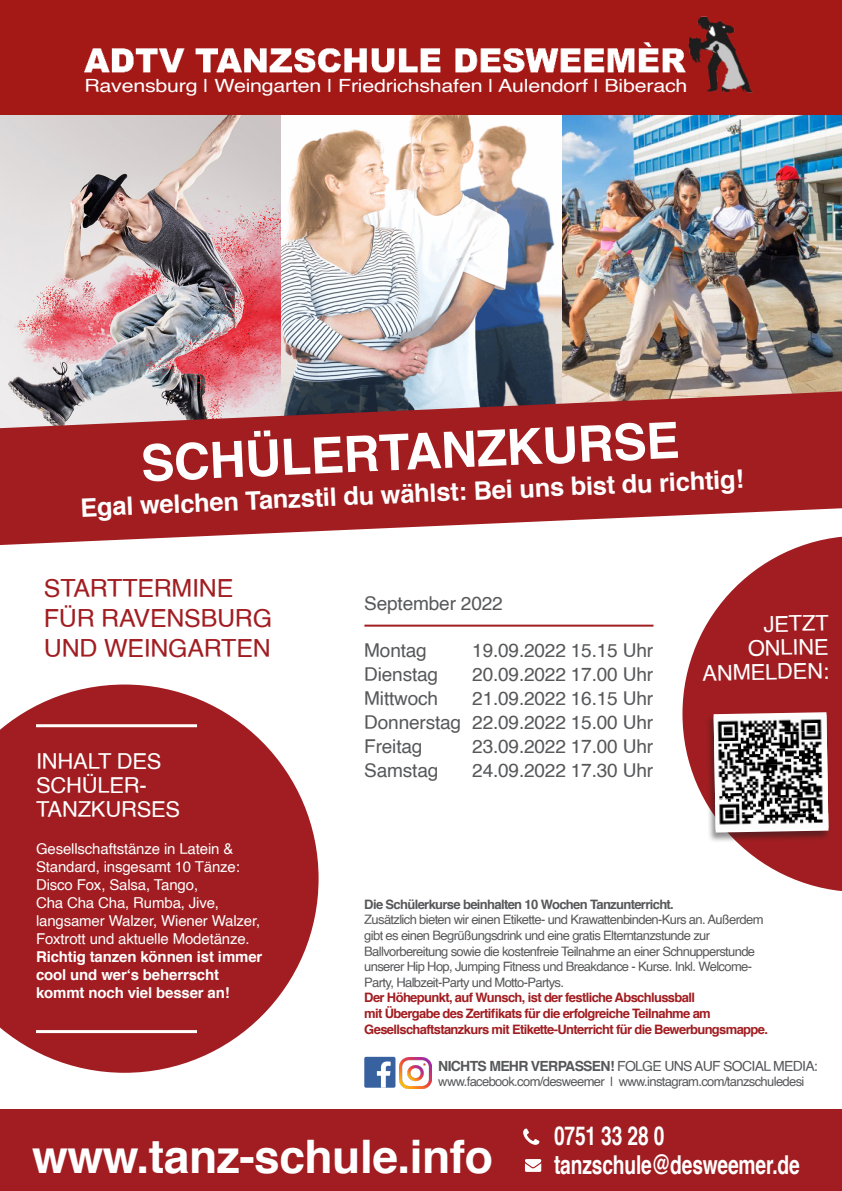
<style>
.page{position:relative;width:842px;height:1191px;background:#fff}
.page>*{position:absolute;margin:0;border:0;box-sizing:border-box;transform-origin:0 0}
.t1{font:700 50px "Helvetica";color:#fff}
.t2{font:700 46.2px "Helvetica";letter-spacing:-.01em;color:#fff}
.t3{font:700 26px "Helvetica";letter-spacing:-.01em;color:#fff;scale:.74 1}
.t4{font:700 25.5px "Helvetica";color:#fff}
.t5{font:25px/30px "Helvetica";letter-spacing:-.01em;color:#a11d21}
.t6{font:22px "Helvetica";letter-spacing:-.01em;color:#fff}
.t7{font:19.1px "Helvetica";letter-spacing:-.01em;color:#57585a}
.t8{font:18.2px "Helvetica";letter-spacing:-.01em;color:#fff;scale:1.18 1}
.t9{font:15px/18px "Helvetica";letter-spacing:-.01em;color:#fff}
.t10{font:700 15px/18px "Helvetica";letter-spacing:-.01em;color:#fff}
.t11{font:14px "Helvetica";letter-spacing:-.05em;color:#57585a}
.t12{font:13px/15.6px "Helvetica";letter-spacing:-.05em;color:#57585a}
.t13{font:700 13px/15.6px "Helvetica";letter-spacing:-.05em;color:#a11d21}
.t14{font:700 13px "Helvetica";letter-spacing:-.05em;color:#57585a}
.s1{font-weight:700}
</style>
<div class="page">
<img style="left:561px;top:114px;width:281px;height:277px">
<img style="left:281px;top:114px;width:280px;height:277px">
<img style="left:0;top:114px;width:281px;height:277px">
<svg style="left:0;top:391px;width:842px;height:154px;fill:#a21d20"></svg>
<hr style="left:364px;top:624px;width:289px;height:2px;background:#a11d21">
<svg style="left:682px;top:536px;width:160px;height:355px;fill:#a11d21"></svg>
<div style="left:705px;top:711px;width:126px;height:131px;background:#231f20;opacity:.5"></div>
<svg style="left:714px;top:712px;width:114px;height:120px"></svg>
<img style="left:714px;top:714px;width:113px;height:17px">
<img style="left:714px;top:731px;width:113px;height:16px">
<img style="left:714px;top:747px;width:113px;height:17px">
<img style="left:714px;top:764px;width:114px;height:18px">
<img style="left:715px;top:780px;width:113px;height:16px">
<img style="left:715px;top:796px;width:113px;height:17px">
<img style="left:715px;top:813px;width:113px;height:17px">
<svg style="left:0;top:684px;width:319px;height:388px;fill:#a11d21"></svg>
<hr style="left:36px;top:724px;width:161px;height:3px;background:#fff">
<hr style="left:36px;top:1030px;width:161px;height:3px;background:#fff">
<div style="left:364px;top:1056px;width:31px;height:31px;background:#38619f;border-radius:2px"></div>
<svg style="left:377px;top:1061px;width:14px;height:26px"></svg>
<img style="left:400px;top:1057px;width:31px;height:31px">
<div style="left:0;top:0;width:842px;height:114px;background:#a41916"></div>
<img style="left:84px;top:16px;width:669px;height:77px">
<div style="left:0;top:1110px;width:842px;height:81px;background:#a11d21"></div>
<svg style="left:523px;top:1128px;width:16px;height:16px"></svg>
<svg style="left:525px;top:1159px;width:16px;height:12px"></svg>
<p class="t8" style="left:84px;top:71px;width:513px">Ravensburg | Weingarten | Friedrichshafen | Aulendorf | Biberach</p>
<p class="t1" style="left:139px;top:425px;width:540px;rotate:-3deg">SCHÜLERTANZKURSE</p>
<p class="t4" style="left:79px;top:490px;width:665px;rotate:-3deg">Egal welchen Tanzstil du wählst: Bei uns bist du richtig!</p>
<p class="t5" style="left:44px;top:574px;width:230px">STARTTERMINE<br>FÜR RAVENSBURG</p>
<p class="t5" style="left:44px;top:634px;width:228px">UND WEINGARTEN</p>
<p class="t6" style="left:36px;top:744px;width:127px">INHALT DES</p>
<p class="t6" style="left:36px;top:768px;width:112px">SCHÜLER-</p>
<p class="t6" style="left:36px;top:792px;width:146px">TANZKURSES</p>
<p class="t9" style="left:36px;top:840px;width:205px">Gesellschaftstänze in Latein &amp;<br>Standard, insgesamt 10 Tänze:<br>Disco Fox, Salsa, Tango,</p>
<p class="t9" style="left:36px;top:894px;width:226px">Cha Cha Cha, Rumba, Jive, langsamer Walzer, Wiener Walzer,<br>Foxtrott und aktuelle Modetänze.</p>
<p class="t10" style="left:36px;top:948px;width:228px">Richtig tanzen können ist immer cool und wer‘s beherrscht</p>
<p class="t10" style="left:36px;top:984px;width:195px">kommt noch viel besser an!</p>
<p class="t7" style="left:364px;top:588px;width:140px">September 2022</p>
<p class="t7" style="left:364px;top:635px;width:64px">Montag</p>
<p class="t7" style="left:472px;top:635px;width:182px">19.09.2022 15.15 Uhr</p>
<p class="t7" style="left:364px;top:659px;width:75px">Dienstag</p>
<p class="t7" style="left:472px;top:659px;width:182px">20.09.2022 17.00 Uhr</p>
<p class="t7" style="left:364px;top:683px;width:75px">Mittwoch</p>
<p class="t7" style="left:472px;top:683px;width:182px">21.09.2022 16.15 Uhr</p>
<p class="t7" style="left:364px;top:707px;width:290px">Donnerstag 22.09.2022 15.00 Uhr</p>
<p class="t7" style="left:364px;top:731px;width:60px">Freitag</p>
<p class="t7" style="left:472px;top:731px;width:182px">23.09.2022 17.00 Uhr</p>
<p class="t7" style="left:364px;top:755px;width:76px">Samstag</p>
<p class="t7" style="left:472px;top:755px;width:182px">24.09.2022 17.30 Uhr</p>
<p class="t6" style="left:763px;top:607px;width:67px;rotate:-1deg">JETZT</p>
<p class="t6" style="left:747px;top:631px;width:82px;rotate:-1deg">ONLINE</p>
<p class="t6" style="left:702px;top:656px;width:128px;rotate:-1deg">ANMELDEN:</p>
<p class="t14" style="left:364px;top:893px;width:311px">Die Schülerkurse beinhalten 10 Wochen Tanzunterricht.</p>
<p class="t12" style="left:364px;top:912px;width:401px">Zusätzlich bieten wir einen Etikette- und Krawattenbinden-Kurs an. Außerdem gibt es einen Begrüßungsdrink und eine gratis Elterntanzstunde zur Ballvorbereitung sowie die kostenfreie Teilnahme an einer Schnupperstunde unserer Hip Hop, Jumping Fitness und Breakdance - Kurse. Inkl. Welcome-Party, Halbzeit-Party und Motto-Partys.</p>
<p class="t13" style="left:364px;top:990px;width:405px">Der Höhepunkt, auf Wunsch, ist der festliche Abschlussball<br>mit Übergabe des Zertifikats für die erfolgreiche Teilnahme am<br>Gesellschaftstanzkurs mit Etikette-Unterricht für die Bewerbungsmappe.</p>
<p class="t11" style="left:438px;top:1055px;width:381px"><span class="s1">NICHTS MEHR VERPASSEN!</span> FOLGE UNS AUF SOCIAL MEDIA:</p>
<p class="t12" style="left:438px;top:1074px;width:368px">www.facebook.com/desweemer | www.instagram.com/tanzschuledesi</p>
<p class="t2" style="left:32px;top:1119px;width:462px">www.tanz-schule.info</p>
<p class="t3" style="left:554px;top:1115px;width:151px">0751 33 28 0</p>
<p class="t3" style="left:554px;top:1143px;width:333px">tanzschule@desweemer.de</p>
</div>
